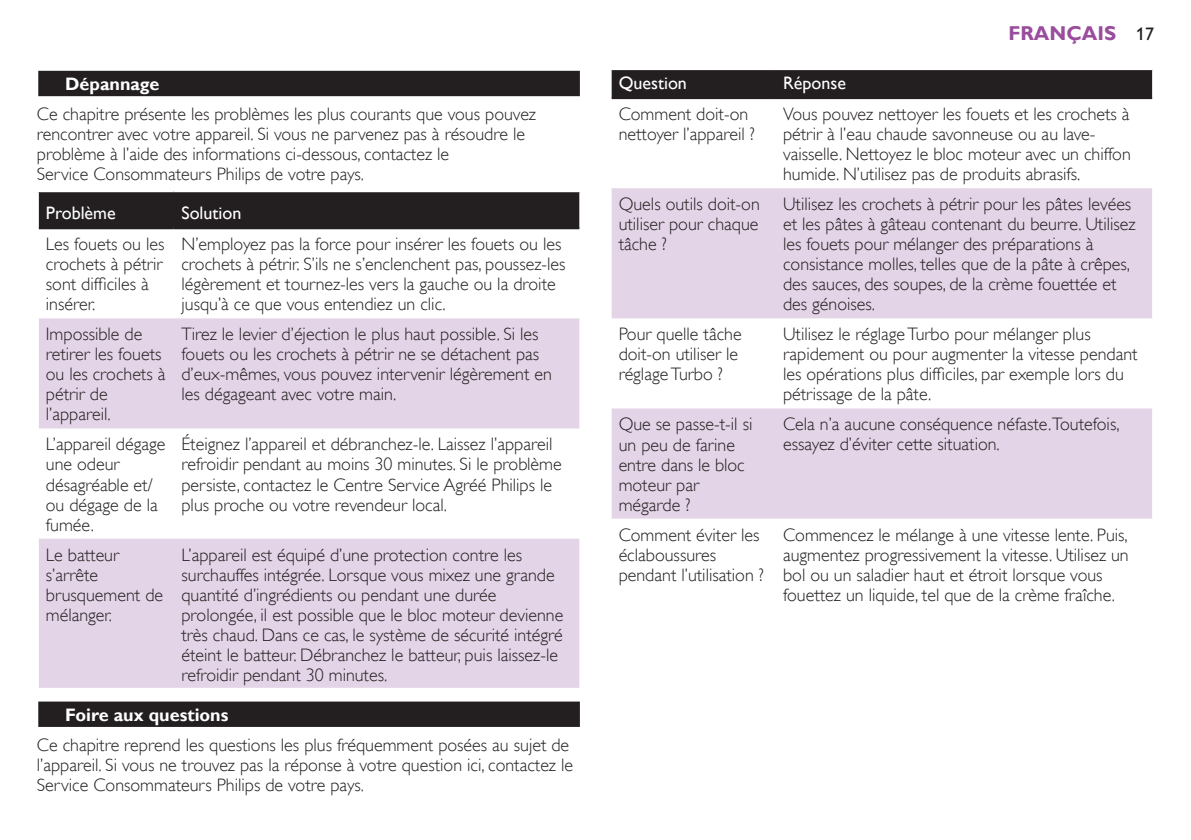
<style>
.page{position:relative;width:1191px;height:840px;background:#fff}
.page>*{position:absolute;margin:0;border:0;box-sizing:border-box;transform-origin:0 0}
.t1{font:700 20px "Gill Sans Alt One WGL";color:#9a4c9d}
.t2{font:18px/20px "Gill Sans Alt One WGL Light";color:#231f20}
.t3{font:18px "Gill Sans Alt One WGL";color:#fff}
.t4{font:700 18px "Gill Sans Alt One WGL";color:#fff}
.s1{font-weight:400;font-size:18px;color:#231f20}
</style>
<div class="page">
<div style="left:37px;top:70px;width:544px;height:28px;background:#d6d5d5"></div>
<div style="left:38px;top:71px;width:542px;height:25px;background:#231f20"></div>
<div style="left:37px;top:700px;width:544px;height:28px;background:#302d2d"></div>
<div style="left:38px;top:701px;width:542px;height:25px;background:#231f20"></div>
<div style="left:39px;top:192px;width:540px;height:35px;background:#231f20"></div>
<svg style="left:39px;top:318px;width:540px;height:369px;fill:#e4d4e7"></svg>
<hr style="left:39px;top:227px;width:134px;height:2px;background:#231f20">
<hr style="left:173px;top:227px;width:406px;height:2px;background:#231f20">
<div style="left:611px;top:70px;width:541px;height:27px;background:#231f20"></div>
<svg style="left:611px;top:188px;width:541px;height:330px;fill:#e4d4e7"></svg>
<hr style="left:611px;top:97px;width:164px;height:2px;background:#231f20">
<hr style="left:775px;top:97px;width:377px;height:2px;background:#231f20">
<p class="t4" style="left:65px;top:72px;width:96px">Dépannage</p>
<p class="t2" style="left:37px;top:104px;width:501px">Ce chapitre présente les problèmes les plus courants que vous pouvez rencontrer avec votre appareil. Si vous ne parvenez pas à résoudre le problème à l’aide des informations ci-dessous, contactez le<br>Service Consommateurs Philips de votre pays.</p>
<p class="t3" style="left:46px;top:201px;width:71px">Problème</p>
<p class="t3" style="left:181px;top:201px;width:61px">Solution</p>
<p class="t2" style="left:46px;top:234px;width:120px">Les fouets ou les crochets à pétrir sont difficiles à insérer.</p>
<p class="t2" style="left:181px;top:234px;width:385px">N’employez pas la force pour insérer les fouets ou les crochets à pétrir. S’ils ne s’enclenchent pas, poussez-les légèrement et tournez-les vers la gauche ou la droite jusqu’à ce que vous entendiez un clic.</p>
<p class="t2" style="left:46px;top:324px;width:121px">Impossible de retirer les fouets ou les crochets à pétrir de l’appareil.</p>
<p class="t2" style="left:181px;top:324px;width:372px">Tirez le levier d’éjection le plus haut possible. Si les fouets ou les crochets à pétrir ne se détachent pas d’eux-mêmes, vous pouvez intervenir légèrement en les dégageant avec votre main.</p>
<p class="t2" style="left:46px;top:434px;width:121px">L’appareil dégage une odeur désagréable et/ ou dégage de la fumée.</p>
<p class="t2" style="left:181px;top:434px;width:382px">Éteignez l’appareil et débranchez-le. Laissez l’appareil refroidir pendant au moins 30 minutes. Si le problème persiste, contactez le Centre Service Agréé Philips le plus proche ou votre revendeur local.</p>
<p class="t2" style="left:46px;top:544px;width:119px">Le batteur s’arrête brusquement de mélanger.</p>
<p class="t2" style="left:181px;top:544px;width:383px">L’appareil est équipé d’une protection contre les surchauffes intégrée. Lorsque vous mixez une grande quantité d’ingrédients ou pendant une durée prolongée, il est possible que le bloc moteur devienne très chaud. Dans ce cas, le système de sécurité intégré éteint le batteur. Débranchez le batteur, puis laissez-le refroidir pendant 30 minutes.</p>
<p class="t4" style="left:65px;top:702px;width:165px">Foire aux questions</p>
<p class="t2" style="left:37px;top:734px;width:538px">Ce chapitre reprend les questions les plus fréquemment posées au sujet de l’appareil. Si vous ne trouvez pas la réponse à votre question ici, contactez le<br>Service Consommateurs Philips de votre pays.</p>
<p class="t1" style="left:1008px;top:20px;width:147px">Français <span class="s1">17</span></p>
<p class="t3" style="left:618px;top:71px;width:70px">Question</p>
<p class="t3" style="left:783px;top:71px;width:64px">Réponse</p>
<p class="t2" style="left:618px;top:104px;width:138px">Comment doit-on nettoyer l’appareil ?</p>
<p class="t2" style="left:783px;top:104px;width:349px">Vous pouvez nettoyer les fouets et les crochets à pétrir à l’eau chaude savonneuse ou au lave&shy;vaisselle. Nettoyez le bloc moteur avec un chiffon humide. N’utilisez pas de produits abrasifs.</p>
<p class="t2" style="left:618px;top:194px;width:143px;text-align:justify">Quels outils doit-on utiliser pour chaque tâche ?</p>
<p class="t2" style="left:783px;top:194px;width:354px">Utilisez les crochets à pétrir pour les pâtes levées et les pâtes à gâteau contenant du beurre. Utilisez les fouets pour mélanger des préparations à consistance molles, telles que de la pâte à crêpes, des sauces, des soupes, de la crème fouettée et des génoises.</p>
<p class="t2" style="left:618px;top:324px;width:124px">Pour quelle tâche doit-on utiliser le réglage Turbo ?</p>
<p class="t2" style="left:783px;top:324px;width:356px">Utilisez le réglage Turbo pour mélanger plus rapidement ou pour augmenter la vitesse pendant les opérations plus difficiles, par exemple lors du pétrissage de la pâte.</p>
<p class="t2" style="left:618px;top:414px;width:135px">Que se passe-t-il si un peu de farine entre dans le bloc moteur par mégarde ?</p>
<p class="t2" style="left:783px;top:414px;width:338px">Cela n’a aucune conséquence néfaste.Toutefois, essayez d’éviter cette situation.</p>
<p class="t2" style="left:618px;top:524px;width:147px">Comment éviter les éclaboussures pendant l’utilisation ?</p>
<p class="t2" style="left:783px;top:524px;width:347px">Commencez le mélange à une vitesse lente. Puis, augmentez progressivement la vitesse. Utilisez un bol ou un saladier haut et étroit lorsque vous fouettez un liquide, tel que de la crème fraîche.</p>
</div>
